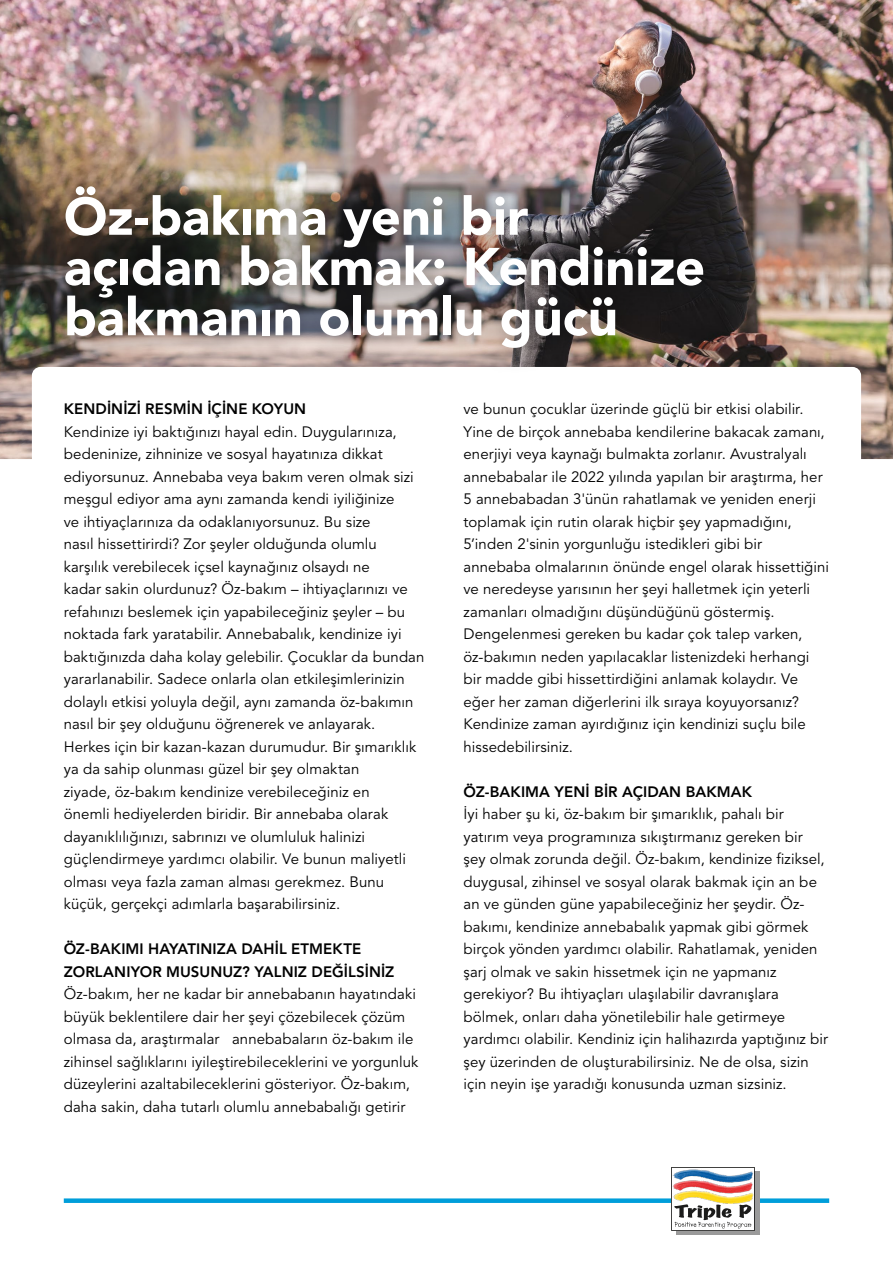
<style>
.page{position:relative;width:893px;height:1263px;background:#fff}
.page>*{position:absolute;margin:0;border:0;box-sizing:border-box;transform-origin:0 0}
.t1{font:900 52.5px/50.2px "Avenir LT Pro";color:#fff}
.t2{font:15px/22.5px "Avenir LT Pro";letter-spacing:.005em;color:#000}
.t3{font:800 15px/22.5px "Avenir LT Pro";letter-spacing:.005em;color:#000}
</style>
<div class="page">
<div style="left:64px;top:1198px;width:765px;height:5px;background:#009eda"></div>
<div style="left:676px;top:1171px;width:83px;height:64px;background:#9a9a9a"></div>
<svg style="left:671px;top:1167px;width:84px;height:64px;background:#b8b8b8"></svg>
<img style="left:673px;top:1169px;width:80px;height:34px">
<img style="left:0;top:0;width:893px;height:459px">
<div style="left:39px;top:160px;width:691px;height:215px;background:#000;opacity:.63"></div>
<h1 class="t1" style="left:64px;top:191px;width:643px">Öz-bakıma yeni bir<br>açıdan bakmak: Kendinize bakmanın olumlu gücü</h1>
<p class="t3" style="left:64px;top:398px;width:244px">KENDİNİZİ RESMİN İÇİNE KOYUN</p>
<p class="t2" style="left:64px;top:420px;width:362px">Kendinize iyi baktığınızı hayal edin. Duygularınıza, bedeninize, zihninize ve sosyal hayatınıza dikkat ediyorsunuz. Annebaba veya bakım veren olmak sizi meşgul ediyor ama aynı zamanda kendi iyiliğinize<br>ve ihtiyaçlarınıza da odaklanıyorsunuz. Bu size<br>nasıl hissettirirdi? Zor şeyler olduğunda olumlu karşılık verebilecek içsel kaynağınız olsaydı ne<br>kadar sakin olurdunuz? Öz-bakım – ihtiyaçlarınızı ve refahınızı beslemek için yapabileceğiniz şeyler – bu noktada fark yaratabilir. Annebabalık, kendinize iyi baktığınızda daha kolay gelebilir. Çocuklar da bundan yararlanabilir. Sadece onlarla olan etkileşimlerinizin dolaylı etkisi yoluyla değil, aynı zamanda öz-bakımın nasıl bir şey olduğunu öğrenerek ve anlayarak.<br>Herkes için bir kazan-kazan durumudur. Bir şımarıklık ya da sahip olunması güzel bir şey olmaktan<br>ziyade, öz-bakım kendinize verebileceğiniz en<br>önemli hediyelerden biridir. Bir annebaba olarak dayanıklılığınızı, sabrınızı ve olumluluk halinizi güçlendirmeye yardımcı olabilir. Ve bunun maliyetli olması veya fazla zaman alması gerekmez. Bunu küçük, gerçekçi adımlarla başarabilirsiniz.</p>
<p class="t3" style="left:64px;top:938px;width:332px">ÖZ-BAKIMI HAYATINIZA DAHİL ETMEKTE<br>ZORLANIYOR MUSUNUZ? YALNIZ DEĞİLSİNİZ</p>
<p class="t2" style="left:64px;top:983px;width:356px">Öz-bakım, her ne kadar bir annebabanın hayatındaki büyük beklentilere dair her şeyi çözebilecek çözüm olmasa da, araştırmalar annebabaların öz-bakım ile zihinsel sağlıklarını iyileştirebileceklerini ve yorgunluk düzeylerini azaltabileceklerini gösteriyor. Öz-bakım, daha sakin, daha tutarlı olumlu annebabalığı getirir</p>
<p class="t2" style="left:463px;top:398px;width:367px">ve bunun çocuklar üzerinde güçlü bir etkisi olabilir.<br>Yine de birçok annebaba kendilerine bakacak zamanı, enerjiyi veya kaynağı bulmakta zorlanır. Avustralyalı annebabalar ile 2022 yılında yapılan bir araştırma, her 5 annebabadan 3'ünün rahatlamak ve yeniden enerji toplamak için rutin olarak hiçbir şey yapmadığını, 5’inden 2'sinin yorgunluğu istedikleri gibi bir annebaba olmalarının önünde engel olarak hissettiğini ve neredeyse yarısının her şeyi halletmek için yeterli zamanları olmadığını düşündüğünü göstermiş.<br>Dengelenmesi gereken bu kadar çok talep varken, öz-bakımın neden yapılacaklar listenizdeki herhangi bir madde gibi hissettirdiğini anlamak kolaydır. Ve eğer her zaman diğerlerini ilk sıraya koyuyorsanız?<br>Kendinize zaman ayırdığınız için kendinizi suçlu bile hissedebilirsiniz.</p>
<p class="t3" style="left:463px;top:780px;width:290px">ÖZ-BAKIMA YENİ BİR AÇIDAN BAKMAK</p>
<p class="t2" style="left:463px;top:803px;width:366px">İyi haber şu ki, öz-bakım bir şımarıklık, pahalı bir yatırım veya programınıza sıkıştırmanız gereken bir şey olmak zorunda değil. Öz-bakım, kendinize fiziksel, duygusal, zihinsel ve sosyal olarak bakmak için an be an ve günden güne yapabileceğiniz her şeydir. Öz&shy;bakımı, kendinize annebabalık yapmak gibi görmek birçok yönden yardımcı olabilir. Rahatlamak, yeniden şarj olmak ve sakin hissetmek için ne yapmanız gerekiyor? Bu ihtiyaçları ulaşılabilir davranışlara bölmek, onları daha yönetilebilir hale getirmeye yardımcı olabilir. Kendiniz için halihazırda yaptığınız bir şey üzerinden de oluşturabilirsiniz. Ne de olsa, sizin için neyin işe yaradığı konusunda uzman sizsiniz.</p>
</div>
